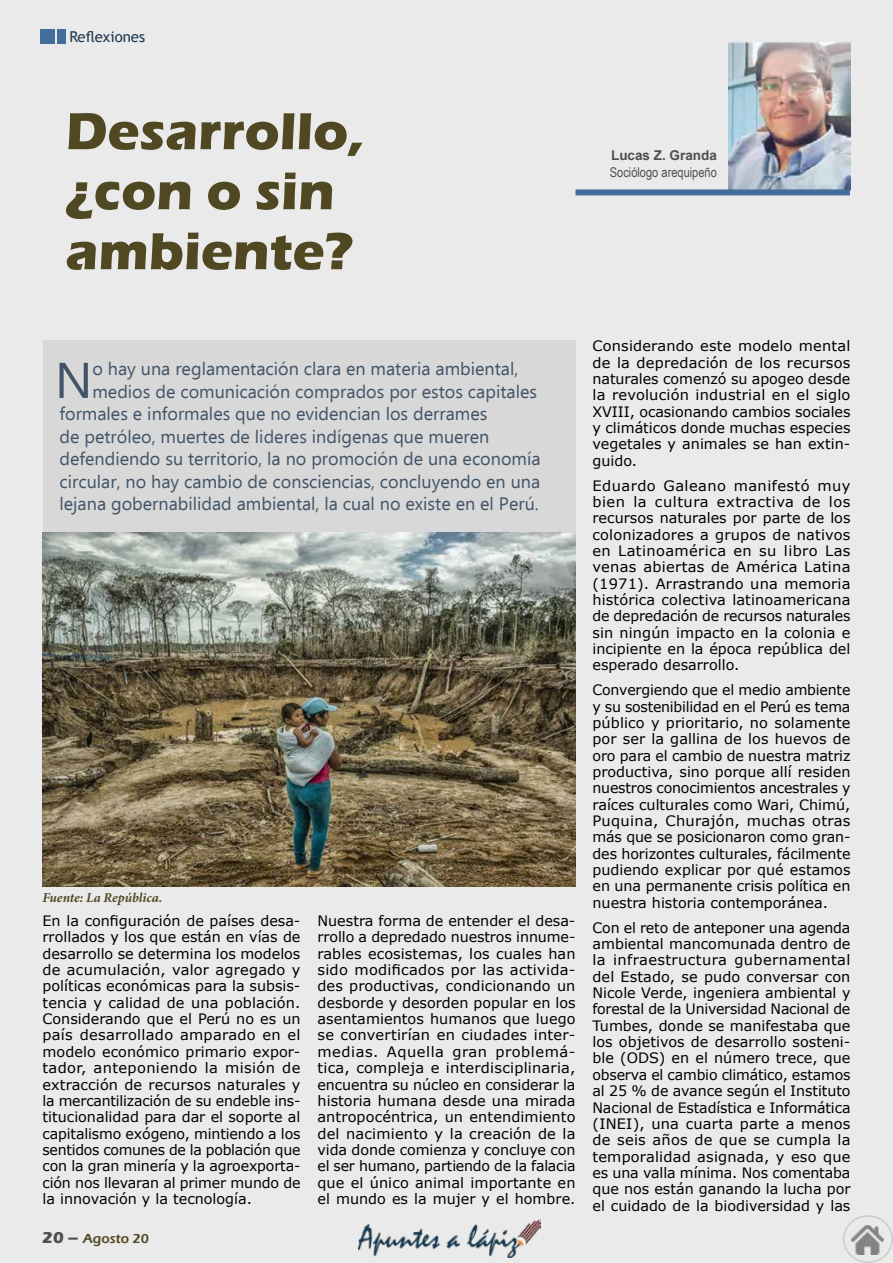
<style>
.page{position:relative;width:893px;height:1263px;background:#eaeaea}
.page>*{position:absolute;margin:0;border:0;box-sizing:border-box;transform-origin:0 0}
.t1{font:700 54px/60px "Eras ITC";color:#4f4822}
.t2{font:50.1px "Ebrima";color:#21384f}
.t3{font:18px "Ebrima";color:#21384f}
.t4{font:15px "Trebuchet MS";color:#21384f}
.t5{font:14.4px/16.4px "Verdana";color:#000;text-align:justify}
.t6{font:italic 700 13.5px "Minion Pro";letter-spacing:-.005em;color:#4f4822}
.t7{font:13.5px "Arial Narrow";color:#4f4f4f}
.t8{font:700 13.5px "Arial";color:#4f4f4f}
.t9{font:600 13.5px "Eras ITC";color:#4f4822}
.s1{font-weight:700;font-size:16.5px;color:#4f4f4f}
</style>
<div class="page">
<img style="left:358px;top:1219px;width:182px;height:38px">
<img style="left:852px;top:1225px;width:32px;height:30px">
<div style="left:843px;top:1215px;width:50px;height:48px;border:2px solid #acacac;border-radius:50%"></div>
<img style="left:728px;top:43px;width:122px;height:146px">
<div style="left:43px;top:340px;width:532px;height:191px;background:#d5d5d5"></div>
<div style="left:40px;top:29px;width:15px;height:15px;background:#436e9c"></div>
<div style="left:57px;top:29px;width:9px;height:15px;background:#436e9c"></div>
<div style="left:575px;top:189px;width:275px;height:6px;background:#436e9c"></div>
<img style="left:43px;top:532px;width:532px;height:354px">
<p class="t4" style="left:69px;top:27px;width:77px">Reflexiones</p>
<h1 class="t1" style="left:66px;top:101px;width:300px">Desarrollo, ¿con o sin ambiente?</h1>
<p class="t8" style="left:611px;top:146px;width:107px">Lucas Z. Granda</p>
<p class="t7" style="left:610px;top:162px;width:109px">Sociólogo arequipeño</p>
<h2 class="t2" style="left:55px;top:343px;width:39px">N</h2>
<p class="t3" style="left:92px;top:356px;width:427px">o hay una reglamentación clara en materia ambiental,</p>
<p class="t3" style="left:92px;top:378px;width:446px">medios de comunicación comprados por estos capitales</p>
<p class="t3" style="left:60px;top:401px;width:429px">formales e informales que no evidencian los derrames</p>
<p class="t3" style="left:60px;top:423px;width:431px">de petróleo, muertes de lideres indígenas que mueren</p>
<p class="t3" style="left:60px;top:446px;width:483px">defendiendo su territorio, la no promoción de una economía</p>
<p class="t3" style="left:60px;top:468px;width:482px">circular, no hay cambio de consciencias, concluyendo en una</p>
<p class="t3" style="left:60px;top:491px;width:481px">lejana gobernabilidad ambiental, la cual no existe en el Perú.</p>
<p class="t6" style="left:42px;top:888px;width:122px">Fuente: La República.</p>
<p class="t5" style="left:43px;top:912px;width:260px">En la configuración de países desa&shy;rrollados y los que están en vías de desarrollo se determina los modelos de acumulación, valor agregado y políticas económicas para la subsis&shy;tencia y calidad de una población.<br>Considerando que el Perú no es un país desarrollado amparado en el modelo económico primario expor&shy;tador, anteponiendo la misión de extracción de recursos naturales y la mercantilización de su endeble ins&shy;titucionalidad para dar el soporte al capitalismo exógeno, mintiendo a los sentidos comunes de la población que con la gran minería y la agroexporta&shy;ción nos llevaran al primer mundo de la innovación y la tecnología.</p>
<p class="t5" style="left:317px;top:912px;width:260px">Nuestra forma de entender el desa&shy;rrollo a depredado nuestros innume&shy;rables ecosistemas, los cuales han sido modificados por las activida&shy;des productivas, condicionando un desborde y desorden popular en los asentamientos humanos que luego se convertirían en ciudades inter&shy;medias. Aquella gran problemá&shy;tica, compleja e interdisciplinaria, encuentra su núcleo en considerar la historia humana desde una mirada antropocéntrica, un entendimiento del nacimiento y la creación de la vida donde comienza y concluye con el ser humano, partiendo de la falacia que el único animal importante en el mundo es la mujer y el hombre.</p>
<p class="t9" style="left:42px;top:1230px;width:108px"><span class="s1">20 –</span> Agosto 20</p>
<p class="t5" style="left:592px;top:338px;width:260px">Considerando este modelo mental de la depredación de los recursos naturales comenzó su apogeo desde la revolución industrial en el siglo XVIII, ocasionando cambios sociales y climáticos donde muchas especies vegetales y animales se han extin&shy;guido.</p>
<p class="t5" style="left:592px;top:477px;width:260px">Eduardo Galeano manifestó muy bien la cultura extractiva de los recursos naturales por parte de los colonizadores a grupos de nativos en Latinoamérica en su libro Las venas abiertas de América Latina (1971). Arrastrando una memoria histórica colectiva latinoamericana de depredación de recursos naturales sin ningún impacto en la colonia e incipiente en la época república del esperado desarrollo.</p>
<p class="t5" style="left:592px;top:682px;width:260px">Convergiendo que el medio ambiente y su sostenibilidad en el Perú es tema público y prioritario, no solamente por ser la gallina de los huevos de oro para el cambio de nuestra matriz productiva, sino porque allí residen nuestros conocimientos ancestrales y raíces culturales como Wari, Chimú, Puquina, Churajón, muchas otras más que se posicionaron como gran&shy;des horizontes culturales, fácilmente pudiendo explicar por qué estamos en una permanente crisis política en nuestra historia contemporánea.</p>
<p class="t5" style="left:592px;top:919px;width:260px">Con el reto de anteponer una agenda ambiental mancomunada dentro de la infraestructura gubernamental del Estado, se pudo conversar con Nicole Verde, ingeniera ambiental y forestal de la Universidad Nacional de Tumbes, donde se manifestaba que los objetivos de desarrollo sosteni&shy;ble (ODS) en el número trece, que observa el cambio climático, estamos al 25 % de avance según el Instituto Nacional de Estadística e Informática (INEI), una cuarta parte a menos de seis años de que se cumpla la temporalidad asignada, y eso que es una valla mínima. Nos comentaba que nos están ganando la lucha por el cuidado de la biodiversidad y las</p>
</div>
